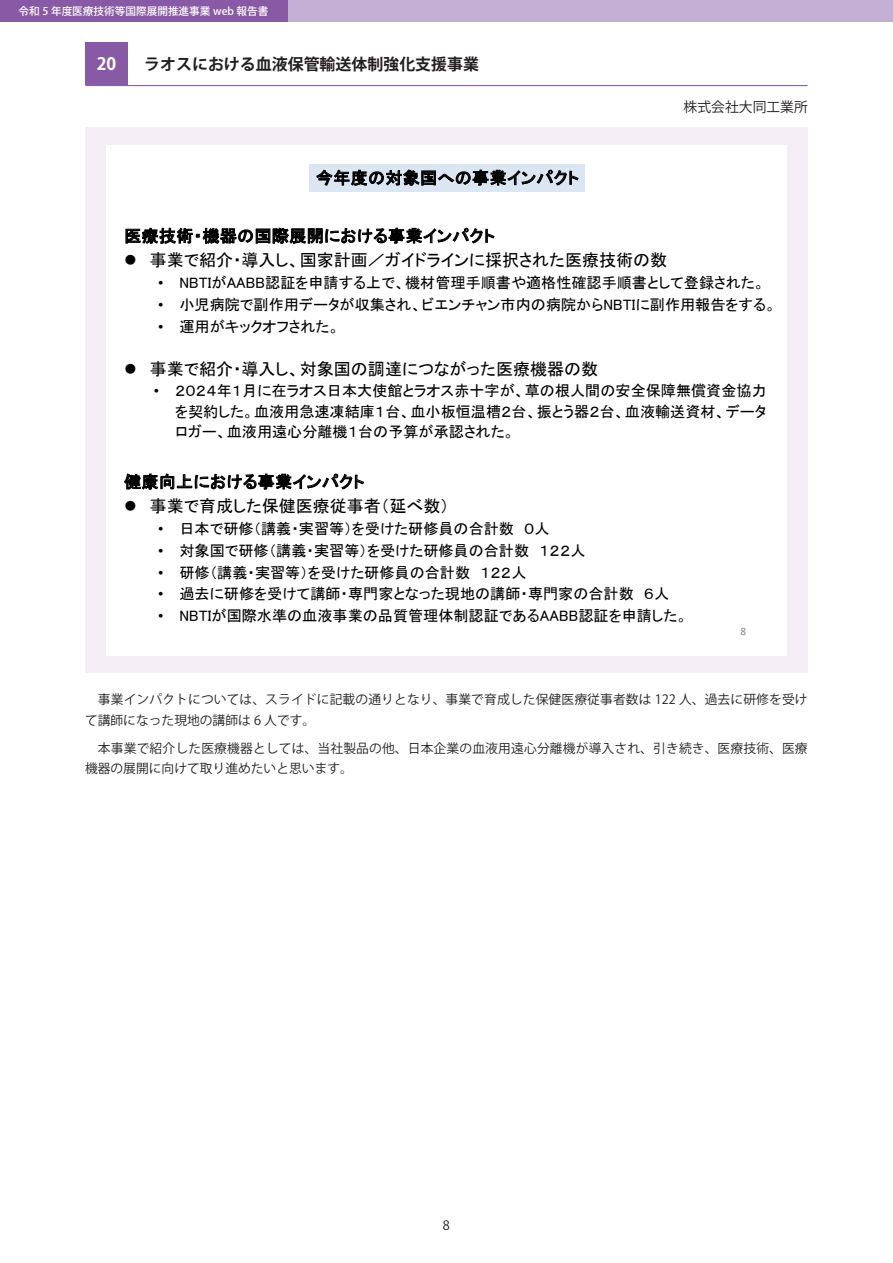
<style>
.page{position:relative;width:893px;height:1263px;background:#fff}
.page>*{position:absolute;margin:0;border:0;box-sizing:border-box;transform-origin:0 0}
.t1{font:16.95px "MS P Gothic";color:#000}
.t2{font:700 16.95px "Koz Go Pr 6 N";color:#fff}
.t3{font:16.65px "MS P Gothic";letter-spacing:.02em;color:#000}
.t4{font:700 15.9px "Koz Go Pr 6 N";color:#231f20}
.t5{font:15.15px/20.2px "MS P Gothic";color:#000;text-align:justify}
.t6{font:13.8px "Koz Go Pr 6 N";color:#231f20}
.t7{font:12.75px/20.2px "Koz Go Pr 6 N";letter-spacing:.01em;color:#231f20}
.t8{font:11.4px "Calibri";color:#898989}
.t9{font:500 10.65px "Koz Go Pr 6 N";color:#fff}
.s1{font-family:"Arial"}
</style>
<div class="page">
<div style="left:0;top:0;width:893px;height:21px;background:#c4b0d4"></div>
<div style="left:86px;top:128px;width:722px;height:545px;background:#f3eef6"></div>
<div style="left:0;top:0;width:287px;height:21px;background:#8859a4"></div>
<hr style="left:85px;top:85px;width:723px;height:1px;background:#8859a4">
<div style="left:85px;top:43px;width:43px;height:42px;background:#8859a4"></div>
<div style="left:107px;top:145px;width:680px;height:510px;background:#fff"></div>
<div style="left:309px;top:164px;width:276px;height:28px;background:#dce6f2"></div>
<p class="t9" style="left:19px;top:5px;width:251px">令和 5 年度医療技術等国際展開推進事業 web 報告書</p>
<p class="t2" style="left:97px;top:54px;width:21px">20</p>
<p class="t4" style="left:144px;top:56px;width:336px">ラオスにおける血液保管輸送体制強化支援事業</p>
<p class="t6" style="left:684px;top:99px;width:126px">株式会社大同工業所</p>
<p class="t3" style="left:316px;top:169px;width:264px">今年度の対象国への事業インパクト</p>
<p class="t3" style="left:124px;top:227px;width:372px">医療技術・機器の国際展開における事業インパクト</p>
<p class="t1" style="left:124px;top:251px;width:544px">● 事業で紹介・導入し、国家計画／ガイドラインに採択された医療技術の数</p>
<p class="t5" style="left:158px;top:273px;width:608px"><span class="s1">•</span> NBTIがAABB認証を申請する上で、機材管理手順書や適格性確認手順書として登録された。</p>
<p class="t5" style="left:158px;top:294px;width:619px"><span class="s1">•</span> 小児病院で副作用データが収集され、ビエンチャン市内の病院からNBTIに副作用報告をする。</p>
<p class="t5" style="left:158px;top:316px;width:183px"><span class="s1">•</span> 運用がキックオフされた。</p>
<p class="t1" style="left:124px;top:361px;width:475px">● 事業で紹介・導入し、対象国の調達につながった医療機器の数</p>
<p class="t5" style="left:175px;top:381px;width:593px;text-indent:-21px"><span class="s1">•</span> ２０２４年１月に在ラオス日本大使館とラオス赤十字が、草の根人間の安全保障無償資金協力を契約した。血液用急速凍結庫１台、血小板恒温槽２台、振とう器２台、血液輸送資材、データロガー、血液用遠心分離機１台の予算が承認された。</p>
<p class="t3" style="left:124px;top:473px;width:242px">健康向上における事業インパクト</p>
<p class="t1" style="left:124px;top:498px;width:326px">● 事業で育成した保健医療従事者（延べ数）</p>
<p class="t5" style="left:158px;top:518px;width:393px"><span class="s1">•</span> 日本で研修（講義・実習等）を受けた研修員の合計数 ０人</p>
<p class="t5" style="left:158px;top:540px;width:429px"><span class="s1">•</span> 対象国で研修（講義・実習等）を受けた研修員の合計数 １２２人</p>
<p class="t5" style="left:158px;top:562px;width:370px"><span class="s1">•</span> 研修（講義・実習等）を受けた研修員の合計数 １２２人</p>
<p class="t5" style="left:158px;top:584px;width:513px"><span class="s1">•</span> 過去に研修を受けて講師・専門家となった現地の講師・専門家の合計数 ６人</p>
<p class="t5" style="left:158px;top:605px;width:531px"><span class="s1">•</span> NBTIが国際水準の血液事業の品質管理体制認証であるAABB認証を申請した。</p>
<p class="t8" style="left:740px;top:623px;width:7px">8</p>
<p class="t7" style="left:85px;top:690px;width:724px">　事業インパクトについては、スライドに記載の通りとなり、事業で育成した保健医療従事者数は 122 人、過去に研修を受けて講師になった現地の講師は 6 人です。</p>
<p class="t7" style="left:85px;top:739px;width:724px">　本事業で紹介した医療機器としては、当社製品の他、日本企業の血液用遠心分離機が導入され、引き続き、医療技術、医療機器の展開に向けて取り進めたいと思います。</p>
<p class="t7" style="left:443px;top:1215px;width:9px">8</p>
</div>
